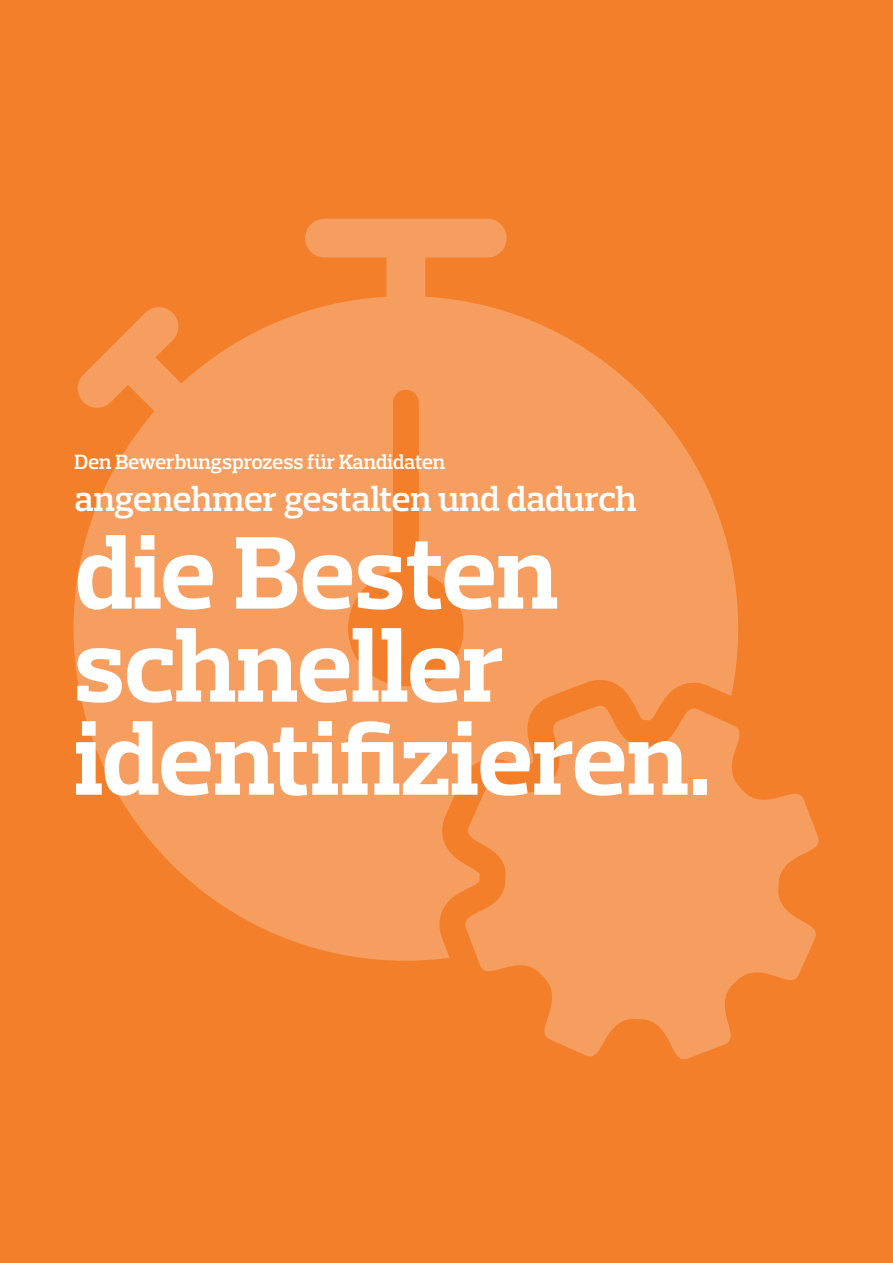
<style>
.page{position:relative;width:893px;height:1263px;background:#f47f2b}
.page>*{position:absolute;margin:0;border:0;box-sizing:border-box;transform-origin:0 0}
.t1{font:700 105px/93px "Prelo Slab";color:#fff}
.t2{font:600 36px "Prelo Slab";letter-spacing:-.01em;color:#fff}
.t3{font:600 21px "Prelo Slab";letter-spacing:-.01em;color:#fff}
</style>
<div class="page">
<svg style="left:74px;top:219px;width:664px;height:742px;fill:#f69e5f"></svg>
<svg style="left:463px;top:703px;width:356px;height:356px;fill:#f69e5f"></svg>
<p class="t3" style="left:74px;top:455px;width:372px">Den Bewerbungsprozess für Kandidaten</p>
<h2 class="t2" style="left:74px;top:487px;width:564px">angenehmer gestalten und dadurch</h2>
<h1 class="t1" style="left:74px;top:537px;width:639px">die Besten schneller identifizieren.</h1>
</div>
